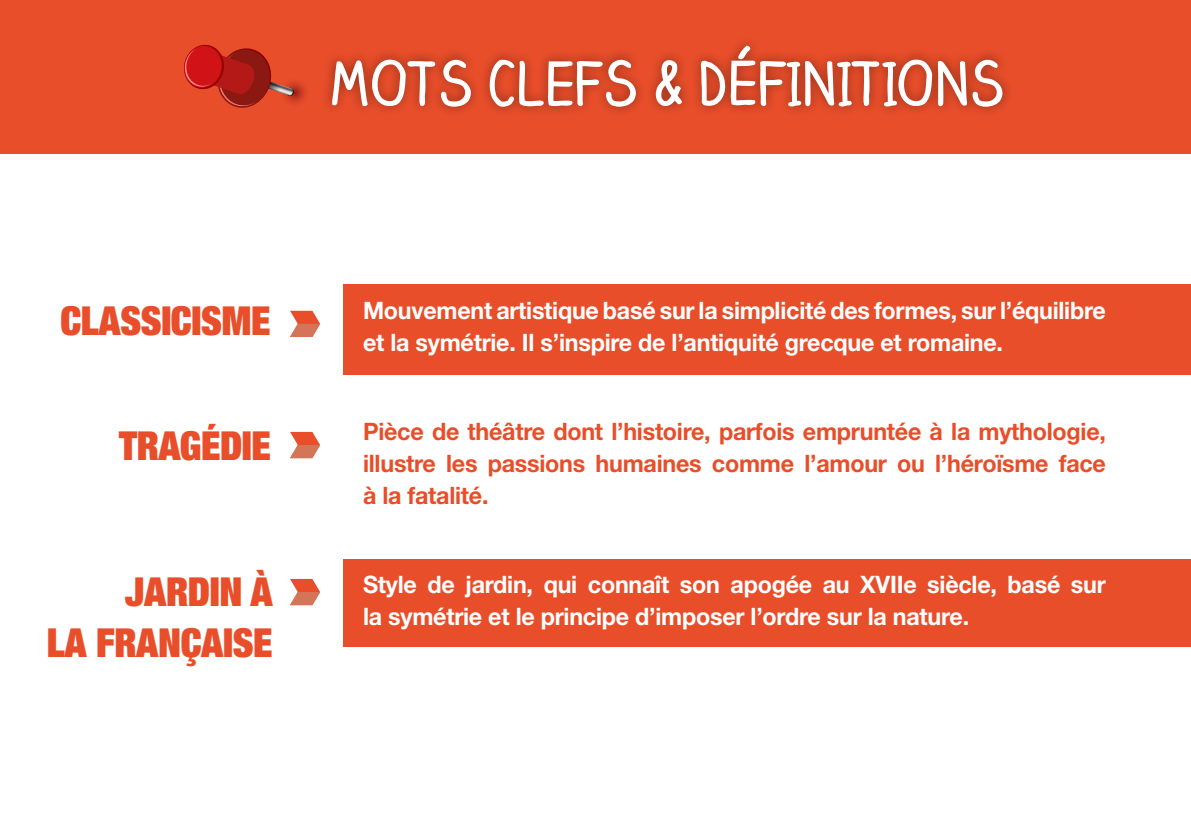
<style>
.page{position:relative;width:1191px;height:840px;background:#fff}
.page>*{position:absolute;margin:0;border:0;box-sizing:border-box;transform-origin:0 0}
.t1{font:700 58px "Claire Hand";letter-spacing:-.01em;color:#fff}
.t2{font:900 condensed 40px/50.8px "Helvetica Neue LT Std";letter-spacing:-.01em;color:#e84e2a;text-align:right}
.t3{font:700 24px/32.2px "Helvetica Neue LT Std";letter-spacing:-.01em;color:#fff}
.t4{font:700 24px/32px "Helvetica Neue LT Std";letter-spacing:-.01em;color:#e84e2a;text-align:justify}
</style>
<div class="page">
<div style="left:0;top:0;width:1191px;height:153px;background:#e84e2a"></div>
<div style="left:343px;top:283px;width:848px;height:97px;background:#e84e2a"></div>
<div style="left:343px;top:558px;width:848px;height:88px;background:#e84e2a"></div>
<div style="left:333px;top:375px;width:858px;height:79px;background:#fff"></div>
<svg style="left:290px;top:310px;width:30px;height:27px"></svg>
<svg style="left:290px;top:578px;width:30px;height:26px"></svg>
<svg style="left:290px;top:431px;width:30px;height:27px"></svg>
<svg style="left:279px;top:76px;width:31px;height:32px"></svg>
<div style="left:321px;top:35px;width:692px;height:82px;background:#000;opacity:.4"></div>
<svg style="left:287px;top:88px;width:8px;height:8px"></svg>
<img style="left:275px;top:77px;width:18px;height:18px">
<svg style="left:184px;top:44px;width:91px;height:64px"></svg>
<h1 class="t1" style="left:328px;top:43px;width:677px">MOTS CLEFS &amp; DÉFINITIONS</h1>
<h2 class="t2" style="left:60px;top:294px;width:212px">CLASSICISME</h2>
<h2 class="t2" style="left:119px;top:419px;width:153px">TRAGÉDIE</h2>
<h2 class="t2" style="left:47px;top:565px;width:227px">JARDIN À<br>LA FRANÇAISE</h2>
<p class="t3" style="left:363px;top:293px;width:744px">Mouvement artistique basé sur la simplicité des formes, sur l’équilibre et la symétrie. Il s’inspire de l’antiquité grecque et romaine.</p>
<p class="t4" style="left:363px;top:414px;width:744px">Pièce de théâtre dont l’histoire, parfois empruntée à la mythologie, illustre les passions humaines comme l’amour ou l’héroïsme face à la fatalité.</p>
<p class="t3" style="left:363px;top:567px;width:744px">Style de jardin, qui connaît son apogée au XVIIe siècle, basé sur la symétrie et le principe d’imposer l’ordre sur la nature.</p>
</div>
